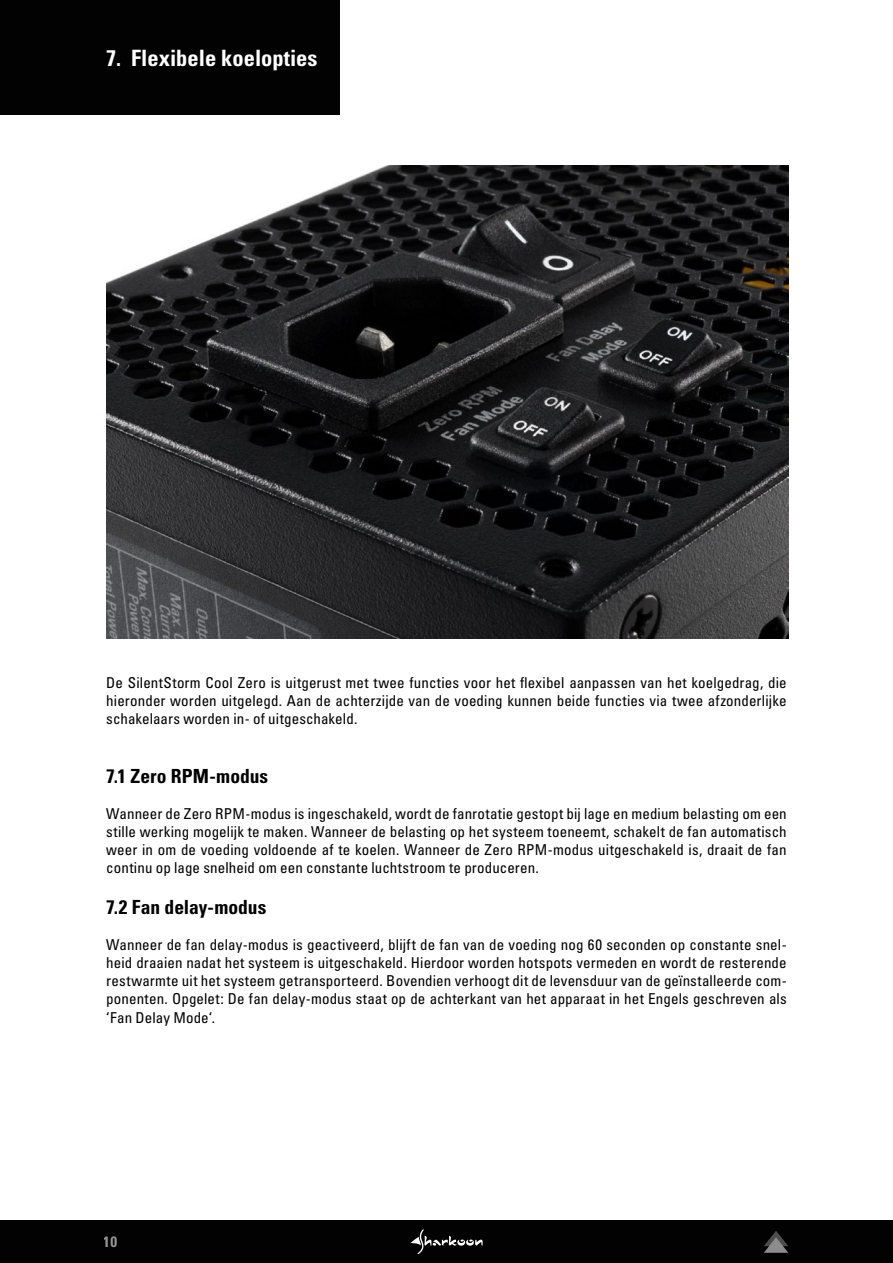
<style>
.page{position:relative;width:893px;height:1263px;background:#fff}
.page>*{position:absolute;margin:0;border:0;box-sizing:border-box;transform-origin:0 0}
.t1{font:22.5px "Univers LTCYR 67 Bold Cond";color:#fff}
.t2{font:19.5px "Univers LTCYR 67 Bold Cond";color:#000}
.t3{font:condensed 15px/18px "Univers LTCYR 57";letter-spacing:.005em;color:#000;text-align:justify}
.t4{font:15px "Univers LTCYR 67 Bold Cond";color:#d9d9d9}
</style>
<div class="page">
<div style="left:0;top:1220px;width:893px;height:43px;background:#020203"></div>
<svg style="left:410px;top:1229px;width:73px;height:25px"></svg>
<svg style="left:764px;top:1231px;width:24px;height:22px"></svg>
<div style="left:0;top:0;width:339px;height:115px;background:#020203"></div>
<img style="left:106px;top:166px;width:682px;height:472px">
<h1 class="t1" style="left:106px;top:44px;width:213px">7. Flexibele koelopties</h1>
<p class="t3" style="left:106px;top:673px;width:682px">De SilentStorm Cool Zero is uitgerust met twee functies voor het flexibel aanpassen van het koelgedrag, die hieronder worden uitgelegd. Aan de achterzijde van de voeding kunnen beide functies via twee afzonderlijke schakelaars worden in- of uitgeschakeld.</p>
<h2 class="t2" style="left:106px;top:764px;width:163px">7.1 Zero RPM-modus</h2>
<p class="t3" style="left:106px;top:804px;width:682px">Wanneer de Zero RPM-modus is ingeschakeld, wordt de fanrotatie gestopt bij lage en medium belasting om een stille werking mogelijk te maken. Wanneer de belasting op het systeem toeneemt, schakelt de fan automatisch weer in om de voeding voldoende af te koelen. Wanneer de Zero RPM-modus uitgeschakeld is, draait de fan continu op lage snelheid om een constante luchtstroom te produceren.</p>
<h2 class="t2" style="left:106px;top:895px;width:162px">7.2 Fan delay-modus</h2>
<p class="t3" style="left:106px;top:936px;width:682px">Wanneer de fan delay-modus is geactiveerd, blijft de fan van de voeding nog 60 seconden op constante snel&shy;heid draaien nadat het systeem is uitgeschakeld. Hierdoor worden hotspots vermeden en wordt de resterende restwarmte uit het systeem getransporteerd. Bovendien verhoogt dit de levensduur van de geïnstalleerde com&shy;ponenten. Opgelet: De fan delay-modus staat op de achterkant van het apparaat in het Engels geschreven als ‘Fan Delay Mode‘.</p>
<p class="t4" style="left:104px;top:1232px;width:15px">10</p>
</div>
